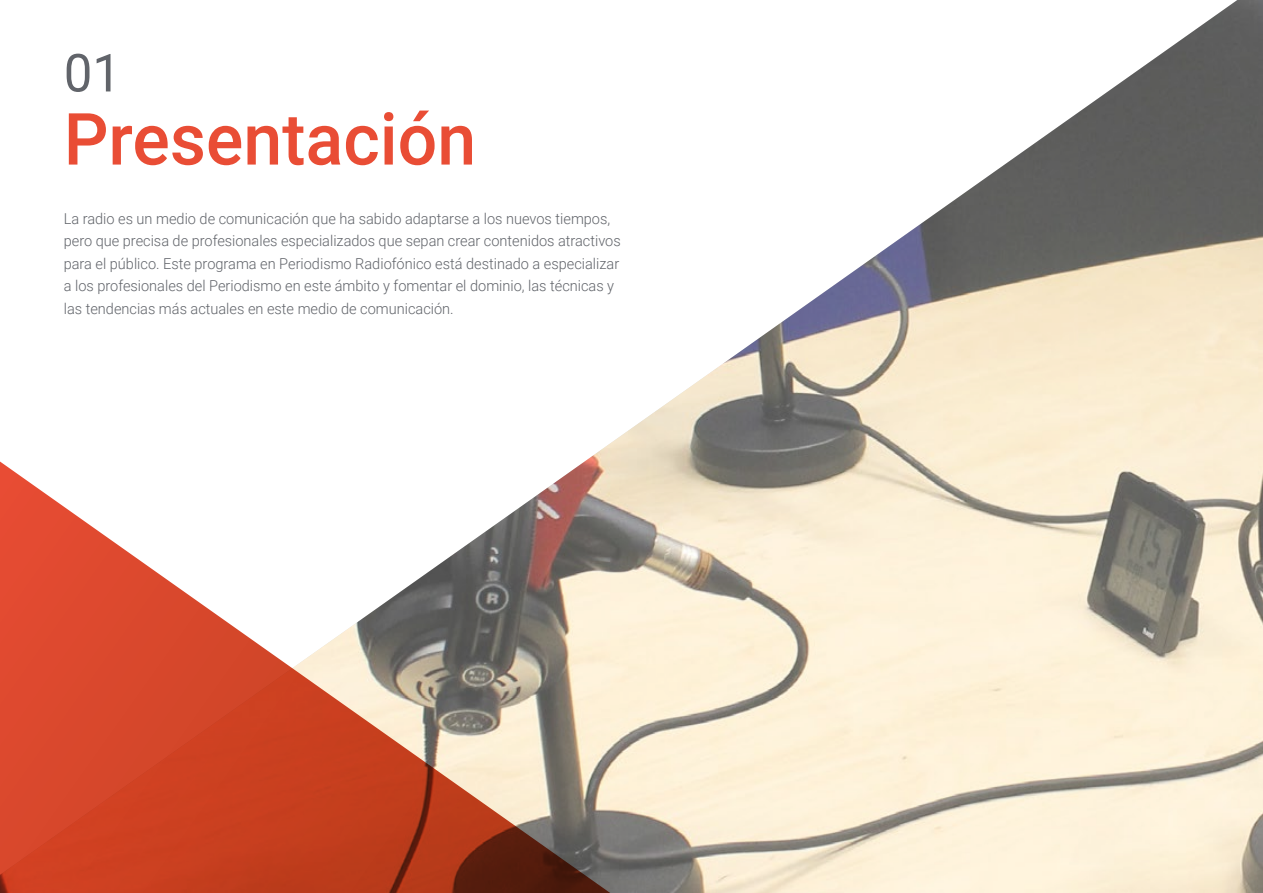
<style>
.page{position:relative;width:1263px;height:893px;background:#fff}
.page>*{position:absolute;margin:0;border:0;box-sizing:border-box;transform-origin:0 0}
.t1{font:500 72px "Roboto";color:#e94d35}
.t2{font:52.5px "Roboto";color:#61646a}
.t3{font:300 15px/22.5px "Roboto";color:#61646a}
</style>
<div class="page">
<img style="left:607px;top:0;width:656px;height:893px">
<svg style="left:0;top:446px;width:640px;height:447px"></svg>
<h2 class="t2" style="left:64px;top:36px;width:59px">01</h2>
<h1 class="t1" style="left:64px;top:89px;width:414px">Presentación</h1>
<p class="t3" style="left:64px;top:207px;width:558px">La radio es un medio de comunicación que ha sabido adaptarse a los nuevos tiempos, pero que precisa de profesionales especializados que sepan crear contenidos atractivos para el público. Este programa en Periodismo Radiofónico está destinado a especializar a los profesionales del Periodismo en este ámbito y fomentar el dominio, las técnicas y las tendencias más actuales en este medio de comunicación.</p>
</div>
